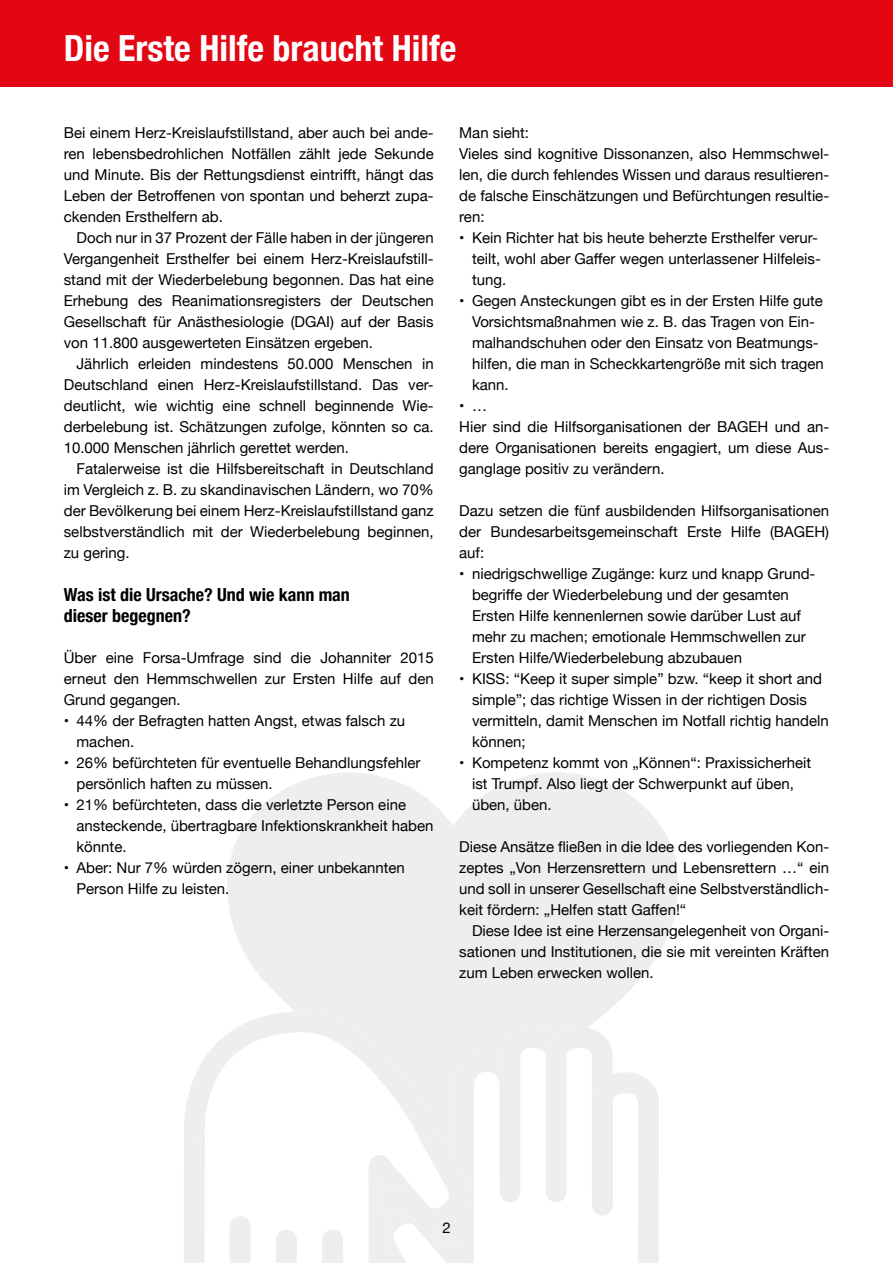
<style>
.page{position:relative;width:893px;height:1263px;background:#fff}
.page>*{position:absolute;margin:0;border:0;box-sizing:border-box;transform-origin:0 0}
.t1{font:700 condensed 36px "Helvetica Neue";color:#fff}
.t2{font:700 condensed 18px/21.6px "Helvetica Neue";color:#000}
.t3{font:15px/21px "Helvetica Neue";color:#000}
</style>
<div class="page">
<svg style="left:184px;top:1011px;width:475px;height:252px"></svg>
<div style="left:0;top:0;width:893px;height:86px;background:#e30613"></div>
<h1 class="t1" style="left:64px;top:18px;width:394px">Die Erste Hilfe braucht Hilfe</h1>
<p class="t3" style="left:64px;top:123px;width:371px;text-align:justify">Bei einem Herz-Kreislaufstillstand, aber auch bei ande&shy;ren lebensbedrohlichen Notfällen zählt jede Sekunde und Minute. Bis der Rettungsdienst eintrifft, hängt das Leben der Betroffenen von spontan und beherzt zupa&shy;ckenden Ersthelfern ab.</p>
<p class="t3" style="left:64px;top:228px;width:371px;text-align:justify;text-indent:13px">Doch nur in 37 Prozent der Fälle haben in der jüngeren Vergangenheit Ersthelfer bei einem Herz-Kreislaufstill&shy;stand mit der Wiederbelebung begonnen. Das hat eine Erhebung des Reanimationsregisters der Deutschen Gesellschaft für Anästhesiologie (DGAI) auf der Basis von 11.800 ausgewerteten Einsätzen ergeben.</p>
<p class="t3" style="left:64px;top:354px;width:371px;text-align:justify;text-indent:13px">Jährlich erleiden mindestens 50.000 Menschen in Deutschland einen Herz-Kreislaufstillstand. Das ver&shy;deutlicht, wie wichtig eine schnell beginnende Wie&shy;derbelebung ist. Schätzungen zufolge, könnten so ca.<br>10.000 Menschen jährlich gerettet werden.</p>
<p class="t3" style="left:64px;top:459px;width:371px;text-align:justify;text-indent:13px">Fatalerweise ist die Hilfsbereitschaft in Deutschland im Vergleich z. B. zu skandinavischen Ländern, wo 70% der Bevölkerung bei einem Herz-Kreislaufstillstand ganz selbstverständlich mit der Wiederbelebung beginnen, zu gering.</p>
<p class="t2" style="left:64px;top:582px;width:288px">Was ist die Ursache? Und wie kann man dieser begegnen?</p>
<p class="t3" style="left:64px;top:648px;width:371px;text-align:justify">Über eine Forsa-Umfrage sind die Johanniter 2015 erneut den Hemmschwellen zur Ersten Hilfe auf den Grund gegangen.</p>
<p class="t3" style="left:77px;top:711px;width:330px;text-indent:-13px">• 44% der Befragten hatten Angst, etwas falsch zu machen.</p>
<p class="t3" style="left:77px;top:753px;width:345px;text-indent:-13px">• 26% befürchteten für eventuelle Behandlungsfehler persönlich haften zu müssen.</p>
<p class="t3" style="left:77px;top:795px;width:359px;text-indent:-13px">• 21% befürchteten, dass die verletzte Person eine ansteckende, übertragbare Infektionskrankheit haben könnte.</p>
<p class="t3" style="left:77px;top:858px;width:330px;text-indent:-13px">• Aber: Nur 7% würden zögern, einer unbekannten<br>Person Hilfe zu leisten.</p>
<p class="t3" style="left:459px;top:123px;width:371px">Man sieht:<br>Vieles sind kognitive Dissonanzen, also Hemmschwel&shy;len, die durch fehlendes Wissen und daraus resultieren&shy;de falsche Einschätzungen und Befürchtungen resultie&shy;ren:</p>
<p class="t3" style="left:472px;top:228px;width:350px;text-indent:-13px">• Kein Richter hat bis heute beherzte Ersthelfer verur&shy;teilt, wohl aber Gaffer wegen unterlassener Hilfeleis&shy;tung.</p>
<p class="t3" style="left:472px;top:291px;width:353px;text-indent:-13px">• Gegen Ansteckungen gibt es in der Ersten Hilfe gute Vorsichtsmaßnahmen wie z. B. das Tragen von Ein&shy;malhandschuhen oder den Einsatz von Beatmungs&shy;hilfen, die man in Scheckkartengröße mit sich tragen kann.</p>
<p class="t3" style="left:459px;top:396px;width:371px">• …<br>Hier sind die Hilfsorganisationen der BAGEH und an&shy;dere Organisationen bereits engagiert, um diese Aus&shy;ganglage positiv zu verändern.</p>
<p class="t3" style="left:459px;top:501px;width:371px;text-align:justify">Dazu setzen die fünf ausbildenden Hilfsorganisationen der Bundesarbeitsgemeinschaft Erste Hilfe (BAGEH) auf:</p>
<p class="t3" style="left:472px;top:564px;width:345px;text-indent:-13px">• niedrigschwellige Zugänge: kurz und knapp Grund&shy;begriffe der Wiederbelebung und der gesamten Ersten Hilfe kennenlernen sowie darüber Lust auf mehr zu machen; emotionale Hemmschwellen zur Ersten Hilfe/Wiederbelebung abzubauen</p>
<p class="t3" style="left:472px;top:669px;width:358px;text-indent:-13px">• KISS: “Keep it super simple” bzw. “keep it short and simple”; das richtige Wissen in der richtigen Dosis vermitteln, damit Menschen im Notfall richtig handeln können;</p>
<p class="t3" style="left:472px;top:753px;width:341px;text-indent:-13px">• Kompetenz kommt von „Können“: Praxissicherheit ist Trumpf. Also liegt der Schwerpunkt auf üben, üben, üben.</p>
<p class="t3" style="left:459px;top:837px;width:371px;text-align:justify">Diese Ansätze fließen in die Idee des vorliegenden Kon&shy;zeptes „Von Herzensrettern und Lebensrettern …“ ein und soll in unserer Gesellschaft eine Selbstverständlich&shy;keit fördern: „Helfen statt Gaffen!“</p>
<p class="t3" style="left:459px;top:921px;width:371px;text-align:justify;text-indent:13px">Diese Idee ist eine Herzensangelegenheit von Organi&shy;sationen und Institutionen, die sie mit vereinten Kräften zum Leben erwecken wollen.</p>
<p class="t3" style="left:442px;top:1218px;width:10px">2</p>
</div>
